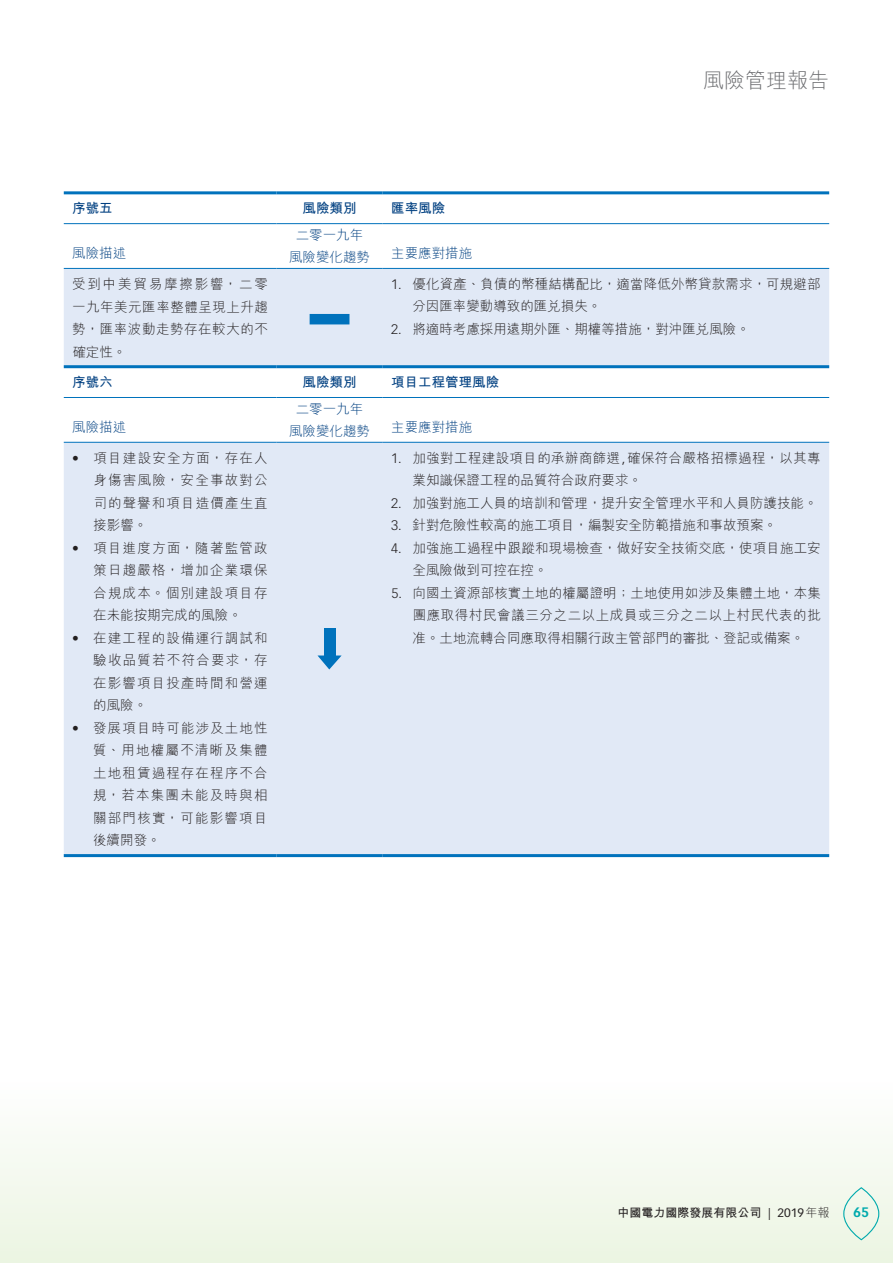
<style>
.page{position:relative;width:893px;height:1263px;background:#fff}
.page>*{position:absolute;margin:0;border:0;box-sizing:border-box;transform-origin:0 0}
.t1{font:300 21px "M Hei HK";color:#6c6d70}
.t2{font:300 13.5px/22.5px "M Hei HK";letter-spacing:.03em;color:#231f20;text-align:justify}
.t3{font:300 13.5px/22.5px "M Hei HK";letter-spacing:.01em;color:#231f20}
.t4{font:300 13.5px "M Hei HK";color:#231f20}
.t5{font:300 13.5px/22.5px "M Hei HK";color:#014081;text-align:center}
.t6{font:700 13.5px "M Hei HK";color:#014081}
.t7{font:700 13.5px "Vectora LT Std";color:#00aaad}
.t8{font:700 12px "M Hei HK";color:#231f20}
.s1{font-family:"Vectora LT Std"}
.s2{font-family:"Vectora LT Std";font-weight:400}
.s3{font-weight:300}
</style>
<div class="page">
<div style="left:0;top:1037px;width:893px;height:226px;background:linear-gradient(to bottom,#fff,#ecf5e3)"></div>
<div style="left:843px;top:1187px;width:36px;height:53px;border:1px solid #00aaad;border-radius:50%"></div>
<svg style="left:64px;top:269px;width:765px;height:585px;background:#e4ebf7"></svg>
<hr style="left:64px;top:268px;width:212px;height:1px;background:#0072bc">
<hr style="left:276px;top:268px;width:107px;height:1px;background:#0072bc">
<hr style="left:383px;top:268px;width:446px;height:1px;background:#0072bc">
<hr style="left:64px;top:442px;width:212px;height:1px;background:#0072bc">
<hr style="left:276px;top:442px;width:107px;height:1px;background:#0072bc">
<hr style="left:383px;top:442px;width:446px;height:1px;background:#0072bc">
<hr style="left:64px;top:191px;width:212px;height:3px;background:#0072bc">
<hr style="left:276px;top:191px;width:107px;height:3px;background:#0072bc">
<hr style="left:383px;top:191px;width:446px;height:3px;background:#0072bc">
<hr style="left:64px;top:365px;width:212px;height:3px;background:#0072bc">
<hr style="left:276px;top:365px;width:107px;height:3px;background:#0072bc">
<hr style="left:383px;top:365px;width:446px;height:3px;background:#0072bc">
<hr style="left:64px;top:854px;width:212px;height:3px;background:#0072bc">
<hr style="left:276px;top:854px;width:107px;height:3px;background:#0072bc">
<hr style="left:383px;top:854px;width:446px;height:3px;background:#0072bc">
<hr style="left:64px;top:223px;width:212px;height:1px;background:#0072bc">
<hr style="left:276px;top:223px;width:107px;height:1px;background:#0072bc">
<hr style="left:383px;top:223px;width:446px;height:1px;background:#0072bc">
<hr style="left:64px;top:397px;width:212px;height:1px;background:#0072bc">
<hr style="left:276px;top:397px;width:107px;height:1px;background:#0072bc">
<hr style="left:383px;top:397px;width:446px;height:1px;background:#0072bc">
<div style="left:310px;top:314px;width:39px;height:10px;background:#0072bc"></div>
<div style="left:324px;top:628px;width:11px;height:29px;background:#0072bc"></div>
<svg style="left:317px;top:655px;width:25px;height:14px"></svg>
<p class="t6" style="left:72px;top:199px;width:42px">序號五</p>
<p class="t6" style="left:303px;top:199px;width:55px">風險類別</p>
<p class="t6" style="left:391px;top:199px;width:55px">匯率風險</p>
<p class="t5" style="left:72px;top:242px;width:55px">風險描述</p>
<p class="t5" style="left:289px;top:224px;width:82px">二零一九年風險變化趨勢</p>
<p class="t5" style="left:391px;top:242px;width:82px">主要應對措施</p>
<h1 class="t1" style="left:703px;top:69px;width:127px">風險管理報告</h1>
<p class="t2" style="left:72px;top:273px;width:197px">受到中美貿易摩擦影響，二零一九年美元匯率整體呈現上升趨勢，匯率波動走勢存在較大的不確定性。</p>
<p class="t3" style="left:412px;top:273px;width:410px;text-indent:-21px"><span class="s1">1.</span> 優化資產、負債的幣種結構配比，適當降低外幣貸款需求，可規避部分因匯率變動導致的匯兌損失。</p>
<p class="t4" style="left:391px;top:322px;width:360px"><span class="s1">2.</span> 將適時考慮採用遠期外匯、期權等措施，對沖匯兌風險。</p>
<p class="t6" style="left:72px;top:372px;width:42px">序號六</p>
<p class="t6" style="left:302px;top:372px;width:55px">風險類別</p>
<p class="t6" style="left:391px;top:372px;width:109px">項目工程管理風險</p>
<p class="t5" style="left:72px;top:416px;width:55px">風險描述</p>
<p class="t5" style="left:289px;top:397px;width:82px">二零一九年風險變化趨勢</p>
<p class="t5" style="left:391px;top:416px;width:82px">主要應對措施</p>
<p class="t2" style="left:93px;top:446px;width:176px;text-indent:-21px"><span class="s1">•</span> 項目建設安全方面，存在人身傷害風險，安全事故對公司的聲譽和項目造價產生直接影響。</p>
<p class="t2" style="left:93px;top:536px;width:176px;text-indent:-21px"><span class="s1">•</span> 項目進度方面，隨著監管政策日趨嚴格，增加企業環保合規成本。個別建設項目存在未能按期完成的風險。</p>
<p class="t2" style="left:93px;top:626px;width:176px;text-indent:-21px"><span class="s1">•</span> 在建工程的設備運行調試和驗收品質若不符合要求，存在影響項目投產時間和營運的風險。</p>
<p class="t2" style="left:93px;top:716px;width:176px;text-indent:-21px"><span class="s1">•</span> 發展項目時可能涉及土地性質、用地權屬不清晰及集體土地租賃過程存在程序不合規，若本集團未能及時與相關部門核實，可能影響項目後續開發。</p>
<p class="t2" style="left:412px;top:446px;width:410px;text-indent:-21px"><span class="s1">1.</span> 加強對工程建設項目的承辦商篩選<span class="s1">,</span>確保符合嚴格招標過程，以其專業知識保證工程的品質符合政府要求。</p>
<p class="t4" style="left:391px;top:496px;width:428px"><span class="s1">2.</span> 加強對施工人員的培訓和管理，提升安全管理水平和人員防護技能。</p>
<p class="t4" style="left:391px;top:518px;width:387px"><span class="s1">3.</span> 針對危險性較高的施工項目，編製安全防範措施和事故預案。</p>
<p class="t3" style="left:413px;top:536px;width:410px;text-indent:-21px"><span class="s1">4.</span> 加強施工過程中跟蹤和現場檢查，做好安全技術交底，使項目施工安全風險做到可控在控。</p>
<p class="t2" style="left:413px;top:581px;width:410px;text-indent:-21px"><span class="s1">5.</span> 向國土資源部核實土地的權屬證明；土地使用如涉及集體土地，本集團應取得村民會議三分之二以上成員或三分之二以上村民代表的批准。土地流轉合同應取得相關行政主管部門的審批、登記或備案。</p>
<p class="t8" style="left:617px;top:1204px;width:214px">中國電力國際發展有限公司 <span class="s2">| 2019</span><span class="s3">年報</span></p>
<p class="t7" style="left:853px;top:1204px;width:17px">65</p>
</div>
